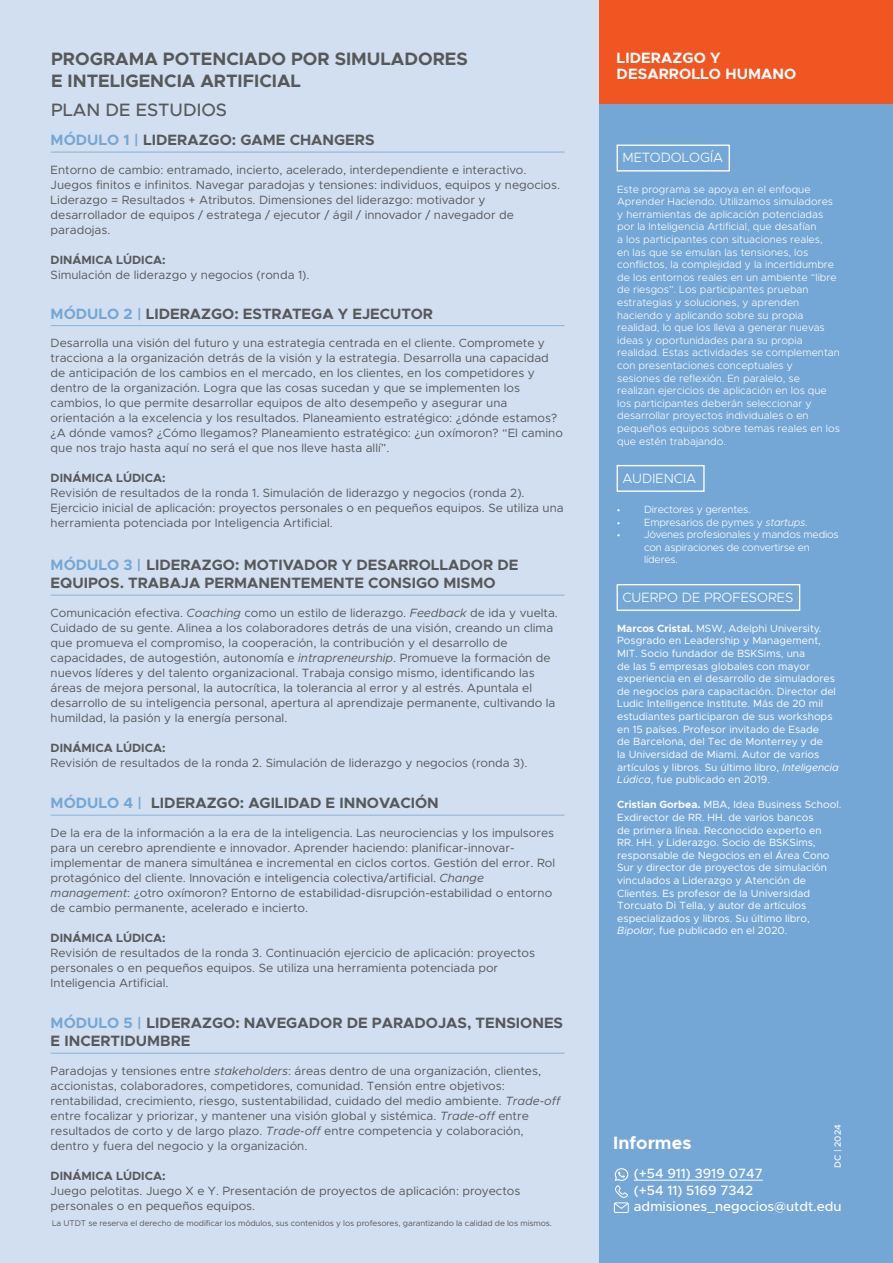
<style>
.page{position:relative;width:893px;height:1263px;background:#fff}
.page>*{position:absolute;margin:0;border:0;box-sizing:border-box;transform-origin:0 0}
.t1{font:700 18px "Metropolis";color:#57585a}
.t2{font:500 18px "Metropolis";color:#57585a}
.t3{font:700 18px "Metropolis";color:#fff}
.t4{font:700 15px/18px "Metropolis";color:#57585a}
.t5{font:700 15px/16.5px "Metropolis";letter-spacing:.005em;color:#fff}
.t6{font:500 13.5px "Metropolis";color:#fff}
.t7{font:300 13.5px "Metropolis";color:#fff}
.t8{font:12px/15px "Metropolis";color:#57585a}
.t9{font:700 12px "Metropolis";color:#57585a}
.t10{font:10.5px/12.6px "Metropolis";color:#fff}
.t11{font:300 10.5px/12.6px "Metropolis";color:#fff}
.t12{font:300 10.5px/12.6px "Metropolis";letter-spacing:-.02em;color:#fff}
.t13{font:500 9px "Metropolis";color:#fff}
.t14{font:8.25px "Metropolis";letter-spacing:-.01em;color:#57585a}
.s1{color:#74a7d5}
.s2{font-style:italic}
.s3{font-family:"Myriad Pro";font-weight:400}
.s4{font-weight:700}
</style>
<div class="page">
<div style="left:0;top:0;width:779px;height:1263px;background:#d1dff0"></div>
<div style="left:600px;top:0;width:293px;height:1263px;background:#74a7d5"></div>
<div style="left:600px;top:0;width:293px;height:103px;background:#f15622"></div>
<hr style="left:51px;top:152px;width:514px;height:1px;background:#8eb5db">
<hr style="left:51px;top:325px;width:514px;height:1px;background:#8eb5db">
<hr style="left:51px;top:595px;width:514px;height:1px;background:#8eb5db">
<hr style="left:51px;top:815px;width:514px;height:1px;background:#8eb5db">
<hr style="left:51px;top:1053px;width:514px;height:1px;background:#8eb5db">
<div style="left:617px;top:145px;width:113px;height:26px;background:#74a7d5;border:1px solid #fff"></div>
<div style="left:617px;top:465px;width:88px;height:27px;background:#74a7d5;border:1px solid #fff"></div>
<div style="left:617px;top:584px;width:183px;height:27px;background:#74a7d5;border:1px solid #fff"></div>
<svg style="left:613px;top:1168px;width:16px;height:45px"></svg>
<hr style="left:634px;top:1180px;width:129px;height:1px;background:#fff">
<p class="t1" style="left:51px;top:48px;width:418px">PROGRAMA POTENCIADO POR SIMULADORES</p>
<p class="t1" style="left:51px;top:69px;width:252px">E INTELIGENCIA ARTIFICIAL</p>
<p class="t2" style="left:51px;top:99px;width:178px">PLAN DE ESTUDIOS</p>
<p class="t4" style="left:51px;top:131px;width:325px"><span class="s1">MÓDULO 1 |</span> LIDERAZGO: GAME CHANGERS</p>
<p class="t8" style="left:51px;top:162px;width:511px">Entorno de cambio: entramado, incierto, acelerado, interdependiente e interactivo.<br>Juegos finitos e infinitos. Navegar paradojas y tensiones: individuos, equipos y negocios.<br>Liderazgo = Resultados + Atributos. Dimensiones del liderazgo: motivador y desarrollador de equipos / estratega / ejecutor / ágil / innovador / navegador de paradojas.</p>
<p class="t9" style="left:51px;top:252px;width:116px">DINÁMICA LÚDICA:</p>
<p class="t8" style="left:51px;top:267px;width:260px">Simulación de liderazgo y negocios (ronda 1).</p>
<p class="t4" style="left:51px;top:304px;width:384px"><span class="s1">MÓDULO 2 |</span> LIDERAZGO: ESTRATEGA Y EJECUTOR</p>
<p class="t8" style="left:51px;top:335px;width:514px">Desarrolla una visión del futuro y una estrategia centrada en el cliente. Compromete y tracciona a la organización detrás de la visión y la estrategia. Desarrolla una capacidad de anticipación de los cambios en el mercado, en los clientes, en los competidores y dentro de la organización. Logra que las cosas sucedan y que se implementen los cambios, lo que permite desarrollar equipos de alto desempeño y asegurar una orientación a la excelencia y los resultados. Planeamiento estratégico: ¿dónde estamos? ¿A dónde vamos? ¿Cómo llegamos? Planeamiento estratégico: ¿un oxímoron? “El camino que nos trajo hasta aquí no será el que nos lleve hasta allí”.</p>
<p class="t9" style="left:51px;top:470px;width:116px">DINÁMICA LÚDICA:</p>
<p class="t8" style="left:51px;top:485px;width:514px">Revisión de resultados de la ronda 1. Simulación de liderazgo y negocios (ronda 2).<br>Ejercicio inicial de aplicación: proyectos personales o en pequeños equipos. Se utiliza una herramienta potenciada por Inteligencia Artificial.</p>
<p class="t4" style="left:51px;top:556px;width:469px"><span class="s1">MÓDULO 3 |</span> LIDERAZGO: MOTIVADOR Y DESARROLLADOR DE<br>EQUIPOS. TRABAJA PERMANENTEMENTE CONSIGO MISMO</p>
<p class="t8" style="left:51px;top:605px;width:509px">Comunicación efectiva. <span class="s2">Coaching</span> como un estilo de liderazgo. <span class="s2">Feedback</span> de ida y vuelta.<br>Cuidado de su gente. Alinea a los colaboradores detrás de una visión, creando un clima que promueva el compromiso, la cooperación, la contribución y el desarrollo de capacidades, de autogestión, autonomía e <span class="s2">intrapreneurship</span>. Promueve la formación de nuevos líderes y del talento organizacional. Trabaja consigo mismo, identificando las áreas de mejora personal, la autocrítica, la tolerancia al error y al estrés. Apuntala el desarrollo de su inteligencia personal, apertura al aprendizaje permanente, cultivando la humildad, la pasión y la energía personal.</p>
<p class="t9" style="left:51px;top:740px;width:116px">DINÁMICA LÚDICA:</p>
<p class="t8" style="left:51px;top:755px;width:478px">Revisión de resultados de la ronda 2. Simulación de liderazgo y negocios (ronda 3).</p>
<p class="t4" style="left:51px;top:794px;width:390px"><span class="s1">MÓDULO 4 |</span> LIDERAZGO: AGILIDAD E INNOVACIÓN</p>
<p class="t8" style="left:51px;top:825px;width:506px">De la era de la información a la era de la inteligencia. Las neurociencias y los impulsores para un cerebro aprendiente e innovador. Aprender haciendo: planificar-innovar&shy;implementar de manera simultánea e incremental en ciclos cortos. Gestión del error. Rol protagónico del cliente. Innovación e inteligencia colectiva/artificial. <span class="s2">Change management</span>: ¿otro oxímoron? Entorno de estabilidad-disrupción-estabilidad o entorno de cambio permanente, acelerado e incierto.</p>
<p class="t9" style="left:51px;top:930px;width:116px">DINÁMICA LÚDICA:</p>
<p class="t8" style="left:51px;top:945px;width:486px">Revisión de resultados de la ronda 3. Continuación ejercicio de aplicación: proyectos personales o en pequeños equipos. Se utiliza una herramienta potenciada por<br>Inteligencia Artificial.</p>
<p class="t4" style="left:51px;top:1014px;width:514px"><span class="s1">MÓDULO 5 |</span> LIDERAZGO: NAVEGADOR DE PARADOJAS, TENSIONES<br>E INCERTIDUMBRE</p>
<p class="t8" style="left:51px;top:1063px;width:511px">Paradojas y tensiones entre <span class="s2">stakeholders</span>: áreas dentro de una organización, clientes, accionistas, colaboradores, competidores, comunidad. Tensión entre objetivos: rentabilidad, crecimiento, riesgo, sustentabilidad, cuidado del medio ambiente. <span class="s2">Trade-off </span>entre focalizar y priorizar, y mantener una visión global y sistémica. <span class="s2">Trade-off</span> entre resultados de corto y de largo plazo. <span class="s2">Trade-off</span> entre competencia y colaboración, dentro y fuera del negocio y la organización.</p>
<p class="t9" style="left:51px;top:1168px;width:116px">DINÁMICA LÚDICA:</p>
<p class="t8" style="left:51px;top:1183px;width:471px">Juego pelotitas. Juego X e Y. Presentación de proyectos de aplicación: proyectos personales o en pequeños equipos.</p>
<p class="t14" style="left:52px;top:1218px;width:501px">La UTDT se reserva el derecho de modificar los módulos, sus contenidos y los profesores, garantizando la calidad de los mismos.</p>
<p class="t5" style="left:617px;top:50px;width:181px">LIDERAZGO Y<br>DESARROLLO HUMANO</p>
<p class="t7" style="left:622px;top:149px;width:102px">METODOLOGÍA</p>
<p class="t11" style="left:617px;top:183px;width:224px">Este programa se apoya en el enfoque Aprender Haciendo. Utilizamos simuladores y herramientas de aplicación potenciadas por la Inteligencia Artificial, que desafían<br>a los participantes con situaciones reales,<br>en las que se emulan las tensiones, los conflictos, la complejidad y la incertidumbre de los entornos reales en un ambiente “libre de riesgos”. Los participantes prueban estrategias y soluciones, y aprenden haciendo y aplicando sobre su propia realidad, lo que los lleva a generar nuevas ideas y oportunidades para su propia realidad. Estas actividades se complementan con presentaciones conceptuales y<br>sesiones de reflexión. En paralelo, se realizan ejercicios de aplicación en los que los participantes deberán seleccionar y desarrollar proyectos individuales o en pequeños equipos sobre temas reales en los que estén trabajando.</p>
<p class="t7" style="left:622px;top:470px;width:75px">AUDIENCIA</p>
<p class="t12" style="left:617px;top:503px;width:135px"><span class="s3">•</span> Directores y gerentes.</p>
<p class="t12" style="left:617px;top:516px;width:192px"><span class="s3">•</span> Empresarios de pymes y <span class="s2">startups</span>.</p>
<p class="t12" style="left:644px;top:528px;width:196px;text-indent:-27px"><span class="s3">•</span> Jóvenes profesionales y mandos medios con aspiraciones de convertirse en líderes.</p>
<p class="t7" style="left:622px;top:589px;width:172px">CUERPO DE PROFESORES</p>
<p class="t10" style="left:617px;top:622px;width:223px"><span class="s4">Marcos Cristal.</span> MSW, Adelphi University.<br>Posgrado en Leadership y Management, MIT. Socio fundador de BSKSims, una<br>de las 5 empresas globales con mayor experiencia en el desarrollo de simuladores de negocios para capacitación. Director del Ludic Intelligence Institute. Más de 20 mil estudiantes participaron de sus workshops en 15 países. Profesor invitado de Esade<br>de Barcelona, del Tec de Monterrey y de<br>la Universidad de Miami. Autor de varios artículos y libros. Su último libro, <span class="s2">Inteligencia Lúdica</span>, fue publicado en 2019.</p>
<p class="t10" style="left:617px;top:798px;width:226px"><span class="s4">Cristian Gorbea.</span> MBA, Idea Business School.<br>Exdirector de RR. HH. de varios bancos<br>de primera línea. Reconocido experto en<br>RR. HH. y Liderazgo. Socio de BSKSims, responsable de Negocios en el Área Cono Sur y director de proyectos de simulación vinculados a Liderazgo y Atención de Clientes. Es profesor de la Universidad Torcuato Di Tella, y autor de artículos especializados y libros. Su último libro, <span class="s2">Bipolar</span>, fue publicado en el 2020.</p>
<p class="t13" style="left:832px;top:1167px;width:45px;rotate:-90deg">DC | 2024</p>
<p class="t3" style="left:613px;top:1131px;width:80px">Informes</p>
<p class="t6" style="left:634px;top:1165px;width:130px">(+54 911) 3919 0747</p>
<p class="t6" style="left:634px;top:1181px;width:121px">(+54 11) 5169 7342</p>
<p class="t6" style="left:634px;top:1198px;width:209px">admisiones_negocios@utdt.edu</p>
</div>
